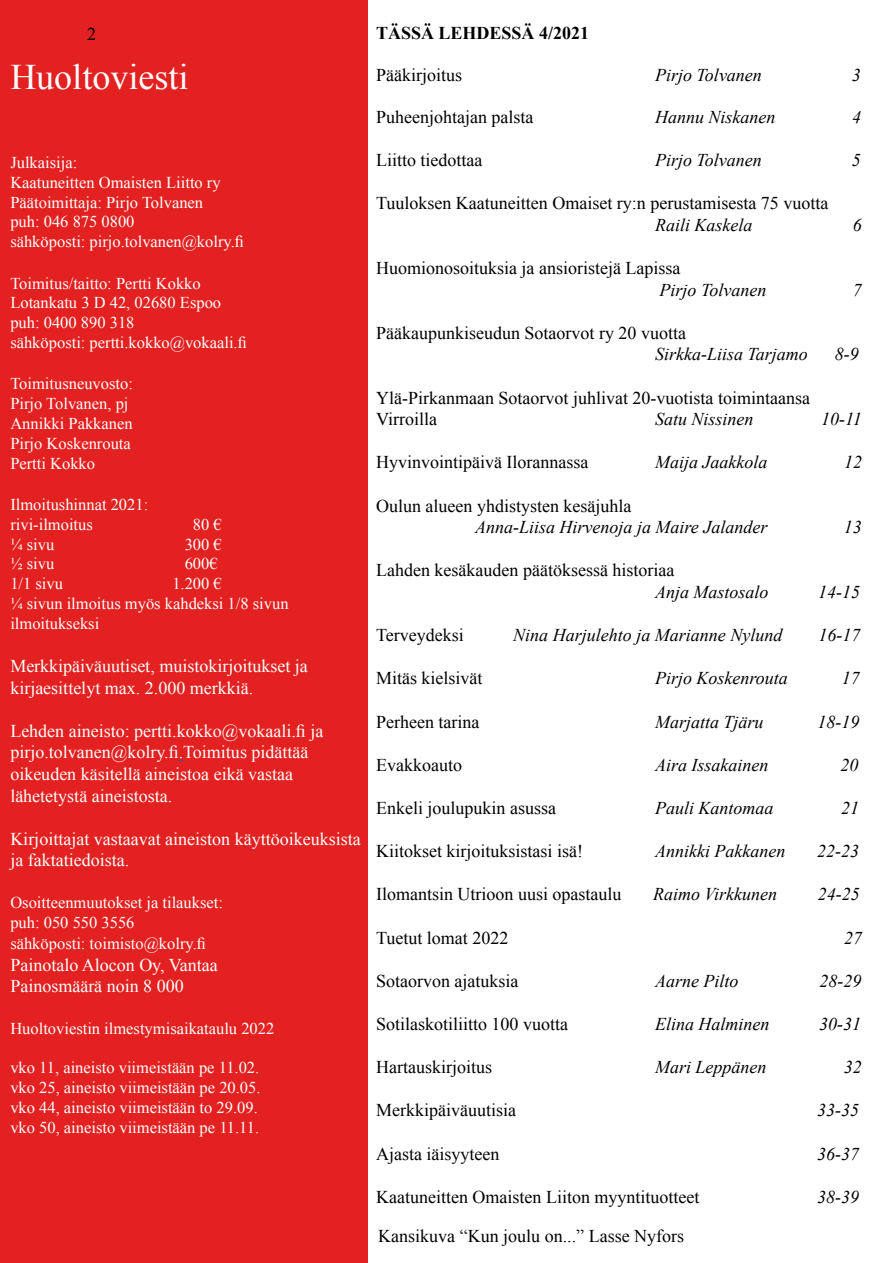
<style>
.page{position:relative;width:893px;height:1263px;background:#fff}
.page>*{position:absolute;margin:0;border:0;box-sizing:border-box;transform-origin:0 0}
.t1{font:36px "Times New Roman";color:#fff}
.t2{font:18px/21.6px "Times New Roman";color:#000}
.t3{font:italic 18px "Times New Roman";color:#000}
.t4{font:18px/21.6px "Times New Roman";color:#fff}
.t5{font:700 18px "Times New Roman";color:#000}
.t6{font:16.5px/19.8px "Times New Roman";color:#fff}
</style>
<div class="page">
<div style="left:0;top:0;width:367px;height:1263px;background:#e32121"></div>
<p class="t2" style="left:87px;top:23px;width:10px">2</p>
<h1 class="t1" style="left:10px;top:52px;width:180px">Huoltoviesti</h1>
<p class="t6" style="left:10px;top:152px;width:235px">Julkaisija:<br>Kaatuneitten Omaisten Liitto ry<br>Päätoimittaja: Pirjo Tolvanen<br>puh: 046 875 0800<br>sähköposti: pirjo.tolvanen@kolry.fi</p>
<p class="t6" style="left:10px;top:273px;width:238px">Toimitus/taitto: Pertti Kokko<br>Lotankatu 3 D 42, 02680 Espoo puh: 0400 890 318<br>sähköposti: pertti.kokko@vokaali.fi</p>
<p class="t6" style="left:10px;top:374px;width:124px">Toimitusneuvosto:<br>Pirjo Tolvanen, pj<br>Annikki Pakkanen<br>Pirjo Koskenrouta<br>Pertti Kokko</p>
<p class="t6" style="left:10px;top:494px;width:139px">Ilmoitushinnat 2021: rivi-ilmoitus</p>
<p class="t6" style="left:193px;top:514px;width:30px">80 €</p>
<p class="t6" style="left:10px;top:534px;width:46px">¼ sivu</p>
<p class="t6" style="left:185px;top:534px;width:39px">300 €</p>
<p class="t6" style="left:10px;top:554px;width:46px">½ sivu</p>
<p class="t6" style="left:185px;top:554px;width:34px">600€</p>
<p class="t6" style="left:10px;top:573px;width:54px">1/1 sivu</p>
<p class="t6" style="left:10px;top:573px;width:280px;text-indent:162px">1.200 €<br>¼ sivun ilmoitus myös kahdeksi 1/8 sivun ilmoitukseksi</p>
<p class="t4" style="left:10px;top:655px;width:299px">Merkkipäiväuutiset, muistokirjoitukset ja kirjaesittelyt max. 2.000 merkkiä.</p>
<p class="t4" style="left:10px;top:720px;width:315px">Lehden aineisto: pertti.kokko@vokaali.fi ja pirjo.tolvanen@kolry.fi.Toimitus pidättää oikeuden käsitellä aineistoa eikä vastaa lähetetystä aineistosta.</p>
<p class="t4" style="left:10px;top:828px;width:352px">Kirjoittajat vastaavat aineiston käyttöoikeuksista ja faktatiedoista.</p>
<p class="t6" style="left:10px;top:892px;width:214px">Osoitteenmuutokset ja tilaukset: puh: 050 550 3556</p>
<p class="t6" style="left:10px;top:933px;width:197px">sähköposti: toimisto@kolry.fi</p>
<p class="t4" style="left:10px;top:954px;width:209px">Painotalo Alocon Oy, Vantaa<br>Painosmäärä noin 8 000</p>
<p class="t6" style="left:10px;top:1018px;width:266px">Huoltoviestin ilmestymisaikataulu 2022</p>
<p class="t6" style="left:10px;top:1058px;width:252px">vko 11, aineisto viimeistään pe 11.02. vko 25, aineisto viimeistään pe 20.05. vko 44, aineisto viimeistään to 29.09. vko 50, aineisto viimeistään pe 11.11.</p>
<p class="t5" style="left:376px;top:21px;width:215px">TÄSSÄ LEHDESSÄ 4/2021</p>
<p class="t2" style="left:376px;top:64px;width:88px">Pääkirjoitus</p>
<p class="t3" style="left:655px;top:63px;width:108px">Pirjo Tolvanen</p>
<p class="t3" style="left:852px;top:63px;width:10px">3</p>
<p class="t2" style="left:376px;top:106px;width:159px">Puheenjohtajan palsta</p>
<p class="t3" style="left:655px;top:105px;width:122px">Hannu Niskanen</p>
<p class="t3" style="left:852px;top:105px;width:10px">4</p>
<p class="t2" style="left:376px;top:149px;width:108px">Liitto tiedottaa</p>
<p class="t3" style="left:655px;top:147px;width:108px">Pirjo Tolvanen</p>
<p class="t3" style="left:852px;top:147px;width:10px">5</p>
<p class="t2" style="left:376px;top:192px;width:454px">Tuuloksen Kaatuneitten Omaiset ry:n perustamisesta 75 vuotta</p>
<p class="t3" style="left:655px;top:212px;width:99px">Raili Kaskela</p>
<p class="t3" style="left:853px;top:212px;width:10px">6</p>
<p class="t2" style="left:376px;top:257px;width:306px">Huomionosoituksia ja ansioristejä Lapissa</p>
<p class="t3" style="left:660px;top:277px;width:108px">Pirjo Tolvanen</p>
<p class="t3" style="left:853px;top:277px;width:10px">7</p>
<p class="t2" style="left:376px;top:322px;width:311px">Pääkaupunkiseudun Sotaorvot ry 20 vuotta</p>
<p class="t3" style="left:655px;top:342px;width:154px">Sirkka-Liisa Tarjamo</p>
<p class="t3" style="left:835px;top:342px;width:25px">8-9</p>
<p class="t2" style="left:376px;top:386px;width:435px">Ylä-Pirkanmaan Sotaorvot juhlivat 20-vuotista toimintaansa<br>Virroilla</p>
<p class="t3" style="left:655px;top:407px;width:100px">Satu Nissinen</p>
<p class="t3" style="left:821px;top:407px;width:42px">10-11</p>
<p class="t2" style="left:376px;top:451px;width:214px">Hyvinvointipäivä Ilorannassa</p>
<p class="t3" style="left:655px;top:450px;width:114px">Maija Jaakkola</p>
<p class="t3" style="left:844px;top:450px;width:19px">12</p>
<p class="t2" style="left:376px;top:494px;width:257px">Oulun alueen yhdistysten kesäjuhla</p>
<p class="t3" style="left:475px;top:515px;width:294px">Anna-Liisa Hirvenoja ja Maire Jalander</p>
<p class="t3" style="left:844px;top:515px;width:20px">13</p>
<p class="t2" style="left:376px;top:559px;width:300px">Lahden kesäkauden päätöksessä historiaa</p>
<p class="t3" style="left:655px;top:579px;width:115px">Anja Mastosalo</p>
<p class="t3" style="left:818px;top:579px;width:43px">14-15</p>
<p class="t2" style="left:376px;top:624px;width:89px">Terveydeksi</p>
<p class="t3" style="left:513px;top:623px;width:271px">Nina Harjulehto ja Marianne Nylund</p>
<p class="t3" style="left:818px;top:623px;width:43px">16-17</p>
<p class="t2" style="left:376px;top:667px;width:108px">Mitäs kielsivät</p>
<p class="t3" style="left:655px;top:666px;width:134px">Pirjo Koskenrouta</p>
<p class="t3" style="left:842px;top:666px;width:19px">17</p>
<p class="t2" style="left:376px;top:710px;width:105px">Perheen tarina</p>
<p class="t3" style="left:655px;top:709px;width:110px">Marjatta Tjäru</p>
<p class="t3" style="left:818px;top:709px;width:43px">18-19</p>
<p class="t2" style="left:376px;top:754px;width:87px">Evakkoauto</p>
<p class="t3" style="left:655px;top:752px;width:115px">Aira Issakainen</p>
<p class="t3" style="left:841px;top:752px;width:19px">20</p>
<p class="t2" style="left:376px;top:797px;width:181px">Enkeli joulupukin asussa</p>
<p class="t3" style="left:655px;top:795px;width:120px">Pauli Kantomaa</p>
<p class="t3" style="left:841px;top:795px;width:19px">21</p>
<p class="t2" style="left:376px;top:840px;width:209px">Kiitokset kirjoituksistasi isä!</p>
<p class="t3" style="left:655px;top:839px;width:132px">Annikki Pakkanen</p>
<p class="t3" style="left:817px;top:839px;width:43px">22-23</p>
<p class="t2" style="left:376px;top:883px;width:247px">Ilomantsin Utrioon uusi opastaulu</p>
<p class="t3" style="left:653px;top:882px;width:126px">Raimo Virkkunen</p>
<p class="t3" style="left:818px;top:882px;width:43px">24-25</p>
<p class="t2" style="left:376px;top:926px;width:134px">Tuetut lomat 2022</p>
<p class="t3" style="left:844px;top:925px;width:19px">27</p>
<p class="t2" style="left:376px;top:970px;width:144px">Sotaorvon ajatuksia</p>
<p class="t3" style="left:655px;top:968px;width:85px">Aarne Pilto</p>
<p class="t3" style="left:820px;top:968px;width:43px">28-29</p>
<p class="t2" style="left:376px;top:1013px;width:194px">Sotilaskotiliitto 100 vuotta</p>
<p class="t3" style="left:655px;top:1011px;width:116px">Elina Halminen</p>
<p class="t3" style="left:819px;top:1011px;width:43px">30-31</p>
<p class="t2" style="left:376px;top:1056px;width:117px">Hartauskirjoitus</p>
<p class="t3" style="left:655px;top:1055px;width:113px">Mari Leppänen</p>
<p class="t3" style="left:844px;top:1055px;width:19px">32</p>
<p class="t2" style="left:376px;top:1099px;width:141px">Merkkipäiväuutisia</p>
<p class="t3" style="left:817px;top:1098px;width:43px">33-35</p>
<p class="t2" style="left:376px;top:1142px;width:125px">Ajasta iäisyyteen</p>
<p class="t3" style="left:817px;top:1141px;width:43px">36-37</p>
<p class="t2" style="left:376px;top:1186px;width:325px">Kaatuneitten Omaisten Liiton myyntituotteet</p>
<p class="t3" style="left:817px;top:1184px;width:43px">38-39</p>
<p class="t2" style="left:378px;top:1225px;width:307px">Kansikuva “Kun joulu on...” Lasse Nyfors</p>
</div>
